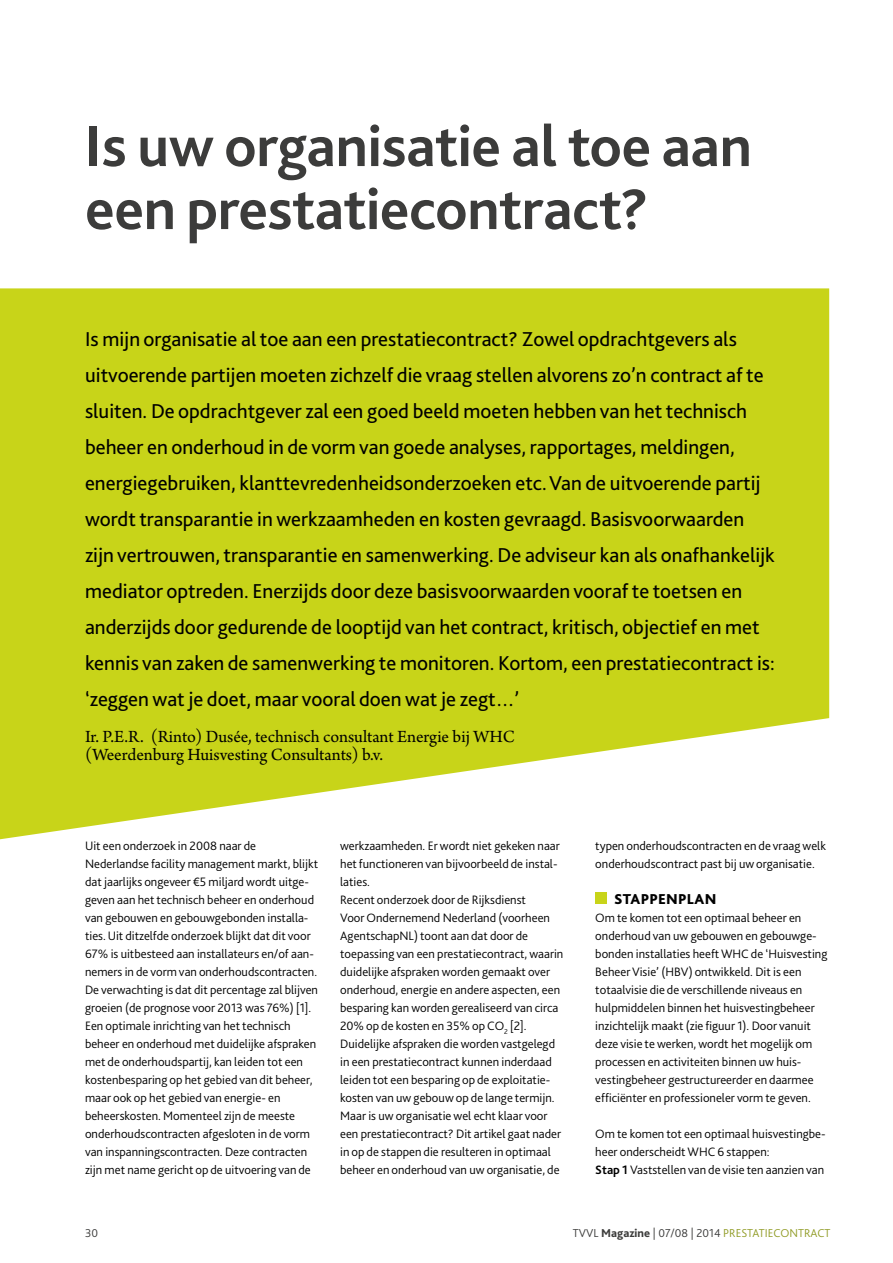
<style>
.page{position:relative;width:893px;height:1263px;background:#fff}
.page>*{position:absolute;margin:0;border:0;box-sizing:border-box;transform-origin:0 0}
.t1{font:700 60px/63px "Bliss 2";letter-spacing:-.01em;color:#3c3c3b}
.t2{font:21px/36px "Bliss 2";color:#000}
.t3{font:18px/18px "Arno Pro";letter-spacing:-.005em;color:#000}
.t4{font:800 15px "Bliss 2";letter-spacing:.015em;color:#000}
.t5{font:300 12.75px/18px "Bliss 2";color:#000}
.t6{font:300 12px "Bliss 2";color:#919c27}
.t7{font:300 12px "Bliss 2";color:#3c3c3b}
.s1{font-weight:700}
.s2{color:#3c3c3b}
.s3{font-weight:800;color:#3c3c3b}
</style>
<div class="page">
<svg style="left:0;top:288px;width:829px;height:551px;fill:#c8d419"></svg>
<div style="left:595px;top:893px;width:12px;height:11px;background:#c8d419"></div>
<h1 class="t1" style="left:85px;top:113px;width:668px">Is uw organisatie al toe aan een prestatiecontract?</h1>
<p class="t2" style="left:85px;top:321px;width:691px">Is mijn organisatie al toe aan een prestatiecontract? Zowel opdrachtgevers als uitvoerende partijen moeten zichzelf die vraag stellen alvorens zo’n contract af te sluiten. De opdrachtgever zal een goed beeld moeten hebben van het technisch beheer en onderhoud in de vorm van goede analyses, rapportages, meldingen, energiegebruiken, klanttevredenheidsonderzoeken etc. Van de uitvoerende partij wordt transparantie in werkzaamheden en kosten gevraagd. Basisvoorwaarden zijn vertrouwen, transparantie en samenwerking. De adviseur kan als onafhankelijk mediator optreden. Enerzijds door deze basisvoorwaarden vooraf te toetsen en anderzijds door gedurende de looptijd van het contract, kritisch, objectief en met kennis van zaken de samenwerking te monitoren. Kortom, een prestatiecontract is: ‘zeggen wat je doet, maar vooral doen wat je zegt…’</p>
<h3 class="t3" style="left:85px;top:729px;width:431px">Ir. P.E.R. (Rinto) Dusée, technisch consultant Energie bij WHC (Weerdenburg Huisvesting Consultants) b.v.</h3>
<p class="t5" style="left:85px;top:836px;width:235px">Uit een onderzoek in 2008 naar de Nederlandse facility management markt, blijkt dat jaarlijks ongeveer €5 miljard wordt uitge&shy;geven aan het technisch beheer en onderhoud van gebouwen en gebouwgebonden installa&shy;ties. Uit ditzelfde onderzoek blijkt dat dit voor 67% is uitbesteed aan installateurs en/of aan&shy;nemers in de vorm van onderhoudscontracten.<br>De verwachting is dat dit percentage zal blijven groeien (de prognose voor 2013 was 76%) [1].<br>Een optimale inrichting van het technisch beheer en onderhoud met duidelijke afspraken met de onderhoudspartij, kan leiden tot een kostenbesparing op het gebied van dit beheer, maar ook op het gebied van energie- en beheerskosten. Momenteel zijn de meeste onderhoudscontracten afgesloten in de vorm van inspanningscontracten. Deze contracten zijn met name gericht op de uitvoering van de</p>
<p class="t5" style="left:340px;top:837px;width:225px">werkzaamheden. Er wordt niet gekeken naar het functioneren van bijvoorbeeld de instal&shy;laties.<br>Recent onderzoek door de Rijksdienst<br>Voor Ondernemend Nederland (voorheen AgentschapNL) toont aan dat door de toepassing van een prestatiecontract, waarin duidelijke afspraken worden gemaakt over onderhoud, energie en andere aspecten, een besparing kan worden gerealiseerd van circa 20% op de kosten en 35% op CO<sub>2</sub> [2].<br>Duidelijke afspraken die worden vastgelegd in een prestatiecontract kunnen inderdaad leiden tot een besparing op de exploitatie&shy;kosten van uw gebouw op de lange termijn.<br>Maar is uw organisatie wel echt klaar voor een prestatiecontract? Dit artikel gaat nader in op de stappen die resulteren in optimaal beheer en onderhoud van uw organisatie, de</p>
<p class="t5" style="left:595px;top:837px;width:232px">typen onderhoudscontracten en de vraag welk onderhoudscontract past bij uw organisatie.</p>
<p class="t4" style="left:614px;top:890px;width:104px">STAPPENPLAN</p>
<p class="t5" style="left:595px;top:908px;width:234px">Om te komen tot een optimaal beheer en onderhoud van uw gebouwen en gebouwge&shy;bonden installaties heeft WHC de ‘Huisvesting Beheer Visie’ (HBV) ontwikkeld. Dit is een totaalvisie die de verschillende niveaus en hulpmiddelen binnen het huisvestingbeheer inzichtelijk maakt (zie figuur 1). Door vanuit deze visie te werken, wordt het mogelijk om processen en activiteiten binnen uw huis&shy;vestingbeheer gestructureerder en daarmee efficiënter en professioneler vorm te geven.</p>
<p class="t5" style="left:595px;top:1125px;width:232px">Om te komen tot een optimaal huisvestingbe&shy;heer onderscheidt WHC 6 stappen:<br><span class="s1">Stap 1</span> Vaststellen van de visie ten aanzien van</p>
<p class="t7" style="left:85px;top:1226px;width:14px">30</p>
<p class="t6" style="left:573px;top:1226px;width:259px"><span class="s2">TVVL</span> <span class="s3">Magazine</span> <span class="s2">| 07/08 | 2014</span> PRESTATIECONTRACT</p>
</div>
